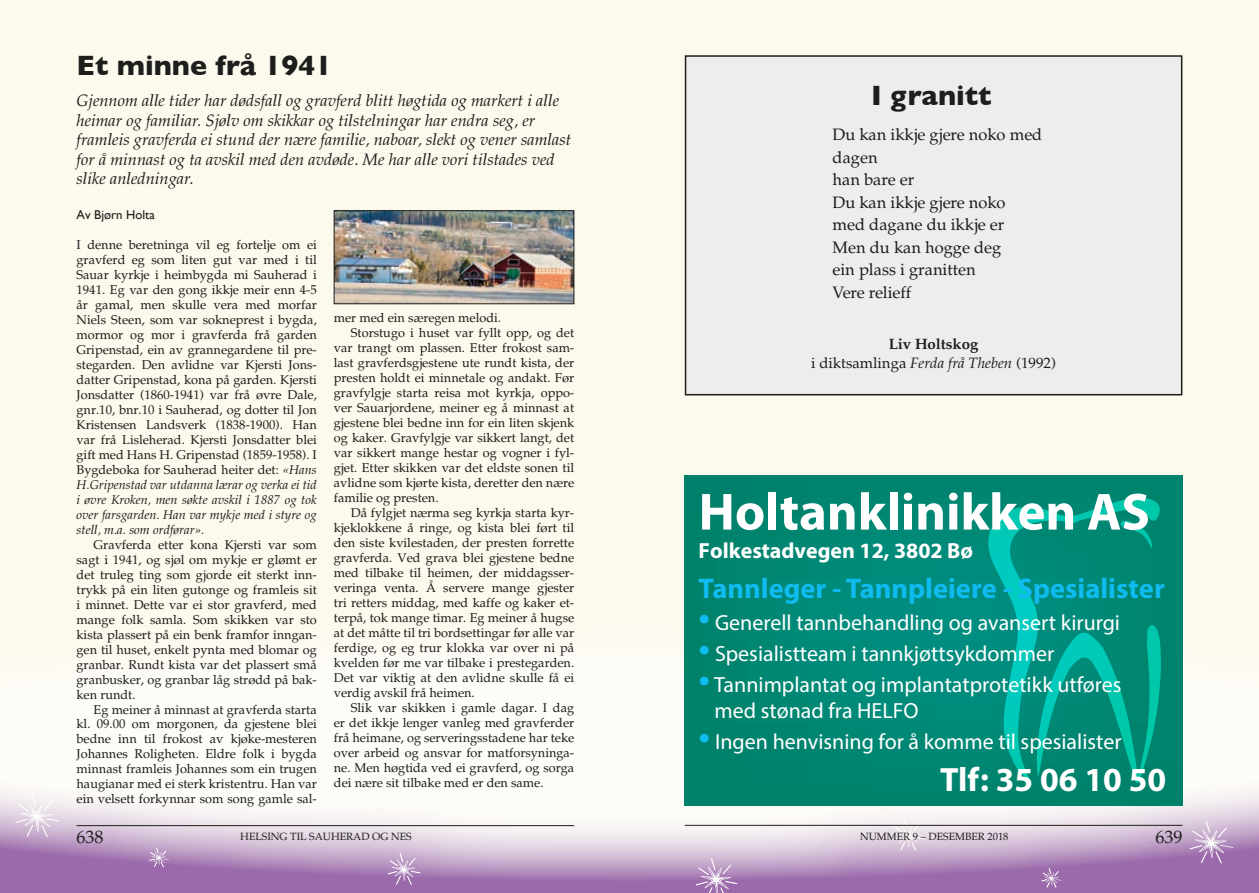
<style>
.page{position:relative;width:1259px;height:893px;background:#fcf9ed}
.page>*{position:absolute;margin:0;border:0;box-sizing:border-box;transform-origin:0 0}
.t1{font:700 52.65px "Myriad Pro";color:#fff}
.t2{font:700 33.75px "Myriad Pro";color:#fff}
.t3{font:700 28.5px "Myriad Pro";color:#10bbef}
.t4{font:700 28.5px "Gill Sans";color:#1d1d1b}
.t5{font:21.9px/26.4px "Myriad Pro";color:#fff}
.t6{font:700 21.9px "Myriad Pro";color:#fff}
.t7{font:18px "Palatino";color:#1d1d1b}
.t8{font:italic 16.5px/19.5px "Palatino";color:#1d1d1b}
.t9{font:16.5px/22.5px "Palatino";color:#1d1d1b}
.t10{font:15px/19.5px "Palatino";color:#1d1d1b;text-align:center}
.t11{font:12.75px/15px "Palatino";color:#1d1d1b;text-align:justify}
.t12{font:12.75px "Gill Sans";color:#1d1d1b}
.t13{font:10.5px "Palatino";color:#1d1d1b}
.s1{font-style:italic}
.s2{font-weight:700}
.s3{font-size:41.7px;color:#10bbef}
</style>
<div class="page">
<div style="left:0;top:754px;width:1259px;height:139px;background:#9a6aaa"></div>
<svg style="left:696px;top:881px;width:41px;height:12px"></svg>
<svg style="left:396px;top:881px;width:16px;height:4px"></svg>
<svg style="left:1041px;top:881px;width:17px;height:7px"></svg>
<svg style="left:0;top:621px;width:1259px;height:260px;fill:#fcfaf5"></svg>
<hr style="left:77px;top:825px;width:497px;height:1px;background:#1d1d1b">
<hr style="left:685px;top:825px;width:497px;height:1px;background:#1d1d1b">
<div style="left:685px;top:476px;width:497px;height:329px;background:linear-gradient(to bottom,#008774,#008671)"></div>
<svg style="left:988px;top:498px;width:173px;height:282px;background:#009684"></svg>
<svg style="left:1036px;top:624px;width:125px;height:159px;background:#009580"></svg>
<svg style="left:1120px;top:521px;width:32px;height:27px"></svg>
<div style="left:685px;top:56px;width:496px;height:339px;background:#ededed"></div>
<div style="left:685px;top:55px;width:497px;height:340px;border:2px solid #1d1d1b"></div>
<img style="left:336px;top:212px;width:236px;height:90px">
<div style="left:334px;top:210px;width:240px;height:94px;border:1px solid #1d1d1b"></div>
<h3 class="t4" style="left:77px;top:43px;width:257px">Et minne frå 1941</h3>
<p class="t8" style="left:77px;top:91px;width:496px">Gjennom alle tider har dødsfall og gravferd blitt høgtida og markert i alle heimar og familiar. Sjølv om skikkar og tilstelningar har endra seg, er framleis gravferda ei stund der nære familie, naboar, slekt og vener samlast for å minnast og ta avskil med den avdøde. Me har alle vori tilstades ved slike anledningar.</p>
<p class="t12" style="left:77px;top:207px;width:80px">Av Bjørn Holta</p>
<p class="t11" style="left:77px;top:237px;width:242px">I denne beretninga vil eg fortelje om ei gravferd eg som liten gut var med i til Sauar kyrkje i heimbygda mi Sauherad i 1941. Eg var den gong ikkje meir enn 4-5 år gamal, men skulle vera med morfar Niels Steen, som var sokneprest i bygda, mormor og mor i gravferda frå garden Gripenstad, ein av grannegardene til pre&shy;stegarden. Den avlidne var Kjersti Jons&shy;datter Gripenstad, kona på garden. Kjersti Jonsdatter (1860-1941) var frå øvre Dale, gnr.10, bnr.10 i Sauherad, og dotter til Jon Kristensen Landsverk (1838-1900). Han var frå Lisleherad. Kjersti Jonsdatter blei gift med Hans H. Gripenstad (1859-1958). I Bygdeboka for Sauherad heiter det: <span class="s1">«Hans H.Gripenstad var utdanna lærar og verka ei tid i øvre Kroken, men søkte avskil i 1887 og tok over farsgarden. Han var mykje med i styre og stell, m.a. som ordførar».</span></p>
<p class="t11" style="left:77px;top:537px;width:242px;text-indent:17px">Gravferda etter kona Kjersti var som sagt i 1941, og sjøl om mykje er glømt er det truleg ting som gjorde eit sterkt inn&shy;trykk på ein liten gutonge og framleis sit i minnet. Dette var ei stor gravferd, med mange folk samla. Som skikken var sto kista plassert på ein benk framfor inngan&shy;gen til huset, enkelt pynta med blomar og granbar. Rundt kista var det plassert små granbusker, og granbar låg strødd på bak&shy;ken rundt.</p>
<p class="t11" style="left:77px;top:702px;width:242px;text-indent:17px">Eg meiner å minnast at gravferda starta kl. 09.00 om morgonen, da gjestene blei bedne inn til frokost av kjøke-mesteren Johannes Roligheten. Eldre folk i bygda minnast framleis Johannes som ein trugen haugianar med ei sterk kristentru. Han var ein velsett forkynnar som song gamle sal-</p>
<p class="t11" style="left:334px;top:310px;width:169px">mer med ein særegen melodi.</p>
<p class="t11" style="left:351px;top:325px;width:225px">Storstugo i huset var fyllt opp, og det</p>
<p class="t11" style="left:334px;top:340px;width:242px">var trangt om plassen. Etter frokost sam-</p>
<p class="t11" style="left:334px;top:355px;width:242px">last gravferdsgjestene ute rundt kista, der</p>
<p class="t11" style="left:334px;top:370px;width:242px">presten holdt ei minnetale og andakt. Før</p>
<p class="t11" style="left:334px;top:385px;width:242px">gravfylgje starta reisa mot kyrkja, oppo-</p>
<p class="t11" style="left:334px;top:400px;width:242px">ver Sauarjordene, meiner eg å minnast at</p>
<p class="t11" style="left:334px;top:415px;width:242px">gjestene blei bedne inn for ein liten skjenk</p>
<p class="t11" style="left:334px;top:430px;width:242px">og kaker. Gravfylgje var sikkert langt, det</p>
<p class="t11" style="left:334px;top:445px;width:242px">var sikkert mange hestar og vogner i fyl-</p>
<p class="t11" style="left:334px;top:460px;width:242px">gjet. Etter skikken var det eldste sonen til</p>
<p class="t11" style="left:334px;top:475px;width:242px">avlidne som kjørte kista, deretter den nære</p>
<p class="t11" style="left:334px;top:490px;width:106px">familie og presten.</p>
<p class="t11" style="left:351px;top:505px;width:225px">Då fylgjet nærma seg kyrkja starta kyr-</p>
<p class="t11" style="left:334px;top:520px;width:242px">kjeklokkene å ringe, og kista blei ført til</p>
<p class="t11" style="left:334px;top:535px;width:242px">den siste kvilestaden, der presten forrette</p>
<p class="t11" style="left:334px;top:550px;width:242px">gravferda. Ved grava blei gjestene bedne</p>
<p class="t11" style="left:334px;top:565px;width:242px">med tilbake til heimen, der middagsser-</p>
<p class="t11" style="left:334px;top:580px;width:242px">veringa venta. Å servere mange gjester</p>
<p class="t11" style="left:334px;top:595px;width:242px">tri retters middag, med kaffe og kaker et-</p>
<p class="t11" style="left:334px;top:610px;width:242px">terpå, tok mange timar. Eg meiner å hugse</p>
<p class="t11" style="left:334px;top:625px;width:242px">at det måtte til tri bordsettingar før alle var</p>
<p class="t11" style="left:334px;top:640px;width:242px">ferdige, og eg trur klokka var over ni på</p>
<p class="t11" style="left:334px;top:655px;width:242px">kvelden før me var tilbake i prestegarden.</p>
<p class="t11" style="left:334px;top:670px;width:242px">Det var viktig at den avlidne skulle få ei</p>
<p class="t11" style="left:334px;top:685px;width:142px">verdig avskil frå heimen.</p>
<p class="t11" style="left:351px;top:700px;width:225px">Slik var skikken i gamle dagar. I dag</p>
<p class="t11" style="left:334px;top:715px;width:242px">er det ikkje lenger vanleg med gravferder</p>
<p class="t11" style="left:334px;top:730px;width:242px">frå heimane, og serveringsstadene har teke</p>
<p class="t11" style="left:334px;top:745px;width:242px">over arbeid og ansvar for matforsyninga-</p>
<p class="t11" style="left:334px;top:760px;width:242px">ne. Men høgtida ved ei gravferd, og sorga</p>
<p class="t11" style="left:334px;top:775px;width:211px">dei nære sit tilbake med er den same.</p>
<h3 class="t4" style="left:871px;top:72px;width:122px">I granitt</h3>
<p class="t9" style="left:832px;top:124px;width:211px">Du kan ikkje gjere noko med dagen<br>han bare er<br>Du kan ikkje gjere noko med dagane du ikkje er<br>Men du kan hogge deg<br>ein plass i granitten<br>Vere relieff</p>
<p class="t10" style="left:811px;top:334px;width:246px"><span class="s2">Liv Holtskog<br></span>i diktsamlinga <span class="s1">Ferda frå Theben</span> (1992)</p>
<h1 class="t1" style="left:698px;top:477px;width:453px">Holtanklinikken AS</h1>
<h3 class="t6" style="left:698px;top:536px;width:276px">Folkestadvegen 12, 3802 Bø</h3>
<h3 class="t3" style="left:698px;top:569px;width:468px">Tannleger - Tannpleiere - Spesialister</h3>
<h3 class="t5" style="left:698px;top:609px;width:423px"><span class="s3">•</span> Generell tannbehandling og avansert kirurgi</h3>
<h3 class="t5" style="left:698px;top:640px;width:357px"><span class="s3">•</span> Spesialistteam i tannkjøttsykdommer</h3>
<h3 class="t5" style="left:714px;top:671px;width:408px;text-indent:-16px"><span class="s3">•</span> Tannimplantat og implantatprotetikk utføres med stønad fra HELFO</h3>
<h3 class="t5" style="left:698px;top:728px;width:424px"><span class="s3">•</span> Ingen henvisning for å komme til spesialister</h3>
<h2 class="t2" style="left:940px;top:758px;width:228px">Tlf: 35 06 10 50</h2>
<h3 class="t7" style="left:77px;top:826px;width:29px">638</h3>
<p class="t13" style="left:240px;top:831px;width:173px">HELSING TIL SAUHERAD OG NES</p>
<p class="t13" style="left:860px;top:831px;width:150px">NUMMER 9 – DESEMBER 2018</p>
<h3 class="t7" style="left:1155px;top:826px;width:28px">639</h3>
</div>
